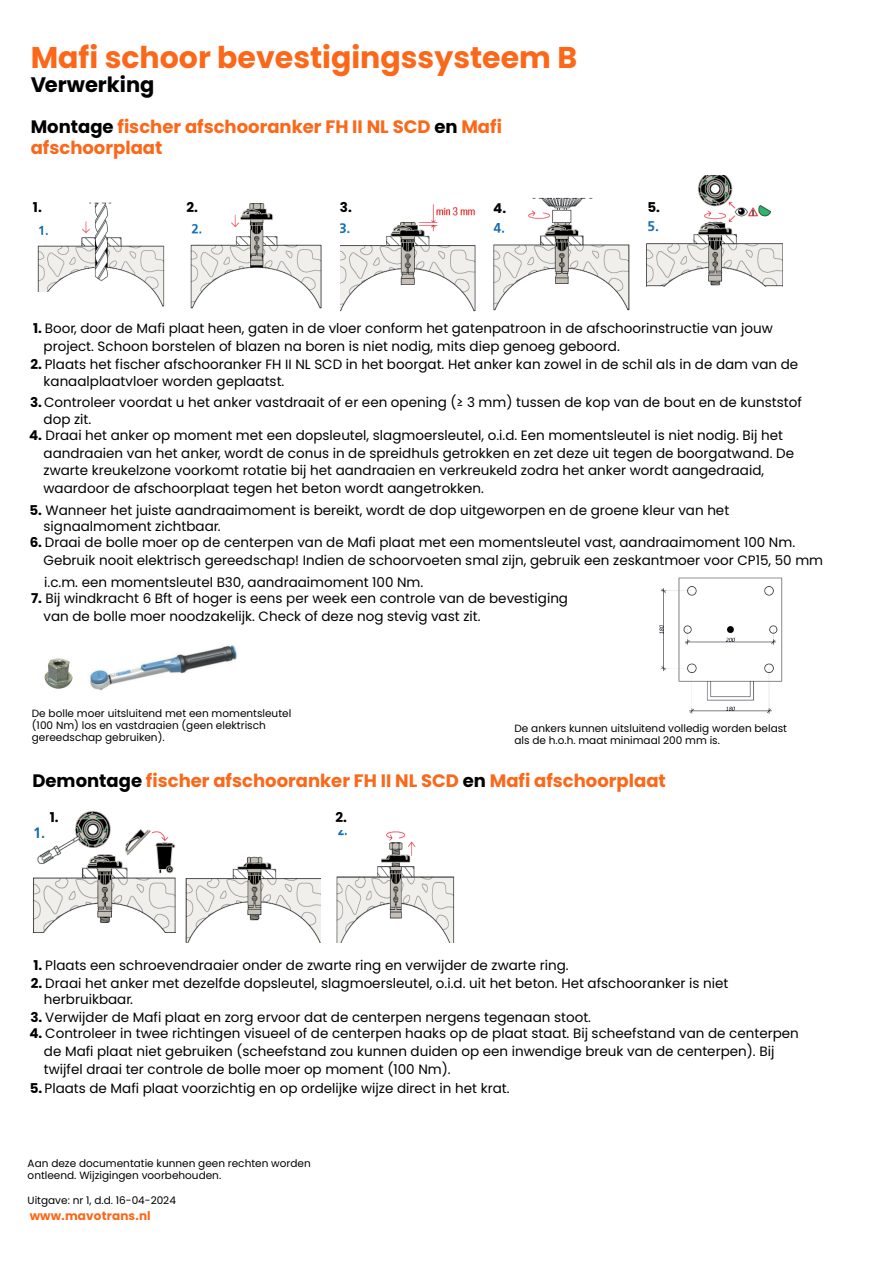
<style>
.page{position:relative;width:893px;height:1263px;background:#fff}
.page>*{position:absolute;margin:0;border:0;box-sizing:border-box;transform-origin:0 0}
.t1{font:700 30px "Poppins";color:#fc6719}
.t2{font:700 21px "Poppins";color:#000}
.t3{font:700 18px/21.6px "Poppins";color:#fc6719}
.t4{font:13.5px/17.9px "Poppins";color:#000}
.t5{font:13.5px/17.9px "Poppins";color:#000}
.t6{font:700 13.5px "Poppins";color:#000}
.t7{font:700 12px "Poppins";letter-spacing:.015em;color:#fc6719}
.t8{font:10.5px/12px "Poppins";color:#000}
.t9{font:10.5px/12.6px "Poppins";color:#000}
.s1{color:#000}
.s2{font-weight:700}
</style>
<div class="page">
<img style="left:37px;top:202px;width:128px;height:105px">
<img style="left:190px;top:203px;width:132px;height:106px">
<img style="left:340px;top:204px;width:136px;height:108px">
<img style="left:493px;top:197px;width:136px;height:114px">
<img style="left:646px;top:176px;width:136px;height:111px">
<img style="left:89px;top:645px;width:148px;height:46px">
<div style="left:33px;top:292px;width:45px;height:24px;background:#fff"></div>
<img style="left:44px;top:658px;width:29px;height:31px">
<img style="left:33px;top:810px;width:143px;height:123px">
<img style="left:185px;top:856px;width:136px;height:87px">
<img style="left:336px;top:830px;width:119px;height:112px">
<img style="left:659px;top:577px;width:124px;height:137px">
<h1 class="t1" style="left:31px;top:40px;width:548px">Mafi schoor bevestigingssysteem B</h1>
<h2 class="t2" style="left:31px;top:73px;width:125px">Verwerking</h2>
<h3 class="t3" style="left:31px;top:116px;width:473px"><span class="s1">Montage</span> fischer afschooranker FH II NL SCD <span class="s1">en</span> Mafi afschoorplaat</h3>
<p class="t6" style="left:33px;top:200px;width:10px">1.</p>
<p class="t6" style="left:186px;top:199px;width:13px">2.</p>
<p class="t6" style="left:340px;top:199px;width:13px">3.</p>
<p class="t6" style="left:493px;top:200px;width:14px">4.</p>
<p class="t6" style="left:647px;top:200px;width:14px">5.</p>
<p class="t4" style="left:44px;top:319px;width:731px;text-indent:-10px"><span class="s2">1.</span> Boor, door de Mafi plaat heen, gaten in de vloer conform het gatenpatroon in de afschoorinstructie van jouw project. Schoon borstelen of blazen na boren is niet nodig, mits diep genoeg geboord.</p>
<p class="t4" style="left:44px;top:355px;width:756px;text-indent:-13px"><span class="s2">2.</span> Plaats het fischer afschooranker FH II NL SCD in het boorgat. Het anker kan zowel in de schil als in de dam van de kanaalplaatvloer worden geplaatst.</p>
<p class="t4" style="left:44px;top:395px;width:760px;line-height:16.2px;text-indent:-13px"><span class="s2">3.</span> Controleer voordat u het anker vastdraait of er een opening (≥ 3 mm) tussen de kop van de bout en de kunststof dop zit.</p>
<p class="t4" style="left:44px;top:426px;width:752px;text-indent:-14px"><span class="s2">4.</span> Draai het anker op moment met een dopsleutel, slagmoersleutel, o.i.d. Een momentsleutel is niet nodig. Bij het aandraaien van het anker, wordt de conus in de spreidhuls getrokken en zet deze uit tegen de boorgatwand. De zwarte kreukelzone voorkomt rotatie bij het aandraaien en verkreukeld zodra het anker wordt aangedraaid, waardoor de afschoorplaat tegen het beton wordt aangetrokken.</p>
<p class="t4" style="left:44px;top:502px;width:687px;line-height:16.2px;text-indent:-14px"><span class="s2">5.</span> Wanneer het juiste aandraai moment is bereikt, wordt de dop uitgeworpen en de groene kleur van het signaalmoment zichtbaar.</p>
<p class="t4" style="left:44px;top:533px;width:781px;text-indent:-14px"><span class="s2">6.</span> Draai de bolle moer op de centerpen van de Mafi plaat met een momentsleutel vast, aandraaimoment 100 Nm.<br>Gebruik nooit elektrisch gereedschap! Indien de schoorvoeten smal zijn, gebruik een zeskantmoer voor CP15, 50 mm</p>
<p class="t4" style="left:44px;top:573px;width:381px">i.c.m. een momentsleutel B30, aandraaimoment 100 Nm.</p>
<p class="t4" style="left:44px;top:589px;width:526px;text-indent:-13px"><span class="s2">7.</span> Bij windkracht 6 Bft of hoger is eens per week een controle van de bevestiging van de bolle moer noodzakelijk. Check of deze nog stevig vast zit.</p>
<p class="t8" style="left:32px;top:708px;width:261px">De bolle moer uitsluitend met een momentsleutel (100 Nm) los en vastdraaien (geen elektrisch gereedschap gebruiken).</p>
<p class="t8" style="left:514px;top:723px;width:274px">De ankers kunnen uitsluitend volledig worden belast als de h.o.h. maat minimaal 200 mm is.</p>
<h3 class="t3" style="left:32px;top:770px;width:635px"><span class="s1">Demontage</span> fischer afschooranker FH II NL SCD <span class="s1">en</span> Mafi afschoorplaat</h3>
<p class="t6" style="left:50px;top:810px;width:10px">1.</p>
<p class="t6" style="left:335px;top:810px;width:13px">2.</p>
<p class="t5" style="left:34px;top:956px;width:537px"><span class="s2">1.</span> Plaats een schroevendraaier onder de zwarte ring en verwijder de zwarte ring.</p>
<p class="t5" style="left:44px;top:975px;width:686px;line-height:16.2px;text-indent:-13px"><span class="s2">2.</span> Draai het anker met dezelfde dopsleutel, slagmoersleutel, o.i.d. uit het beton. Het afschooranker is niet herbruikbaar.</p>
<p class="t5" style="left:30px;top:1008px;width:562px"><span class="s2">3.</span> Verwijder de Mafi plaat en zorg ervoor dat de centerpen nergens tegenaan stoot.</p>
<p class="t5" style="left:44px;top:1024px;width:756px;text-indent:-14px"><span class="s2">4.</span> Controleer in twee richtingen visueel of de centerpen haaks op de plaat staat. Bij scheefstand van de centerpen de Mafi plaat niet gebruiken (scheefstand zou kunnen duiden op een inwendige breuk van de centerpen). Bij twijfel draai ter controle de bolle moer op moment (100 Nm).</p>
<p class="t5" style="left:30px;top:1080px;width:481px"><span class="s2">5.</span> Plaats de Mafi plaat voorzichtig en op ordelijke wijze direct in het krat.</p>
<p class="t9" style="left:28px;top:1157px;width:285px">Aan deze documentatie kunnen geen rechten worden ontleend. Wijzigingen voorbehouden.</p>
<p class="t9" style="left:28px;top:1194px;width:150px">Uitgave: nr 1, d.d. 16-04-2024</p>
<p class="t7" style="left:30px;top:1208px;width:123px">www.mavotrans.nl</p>
</div>
